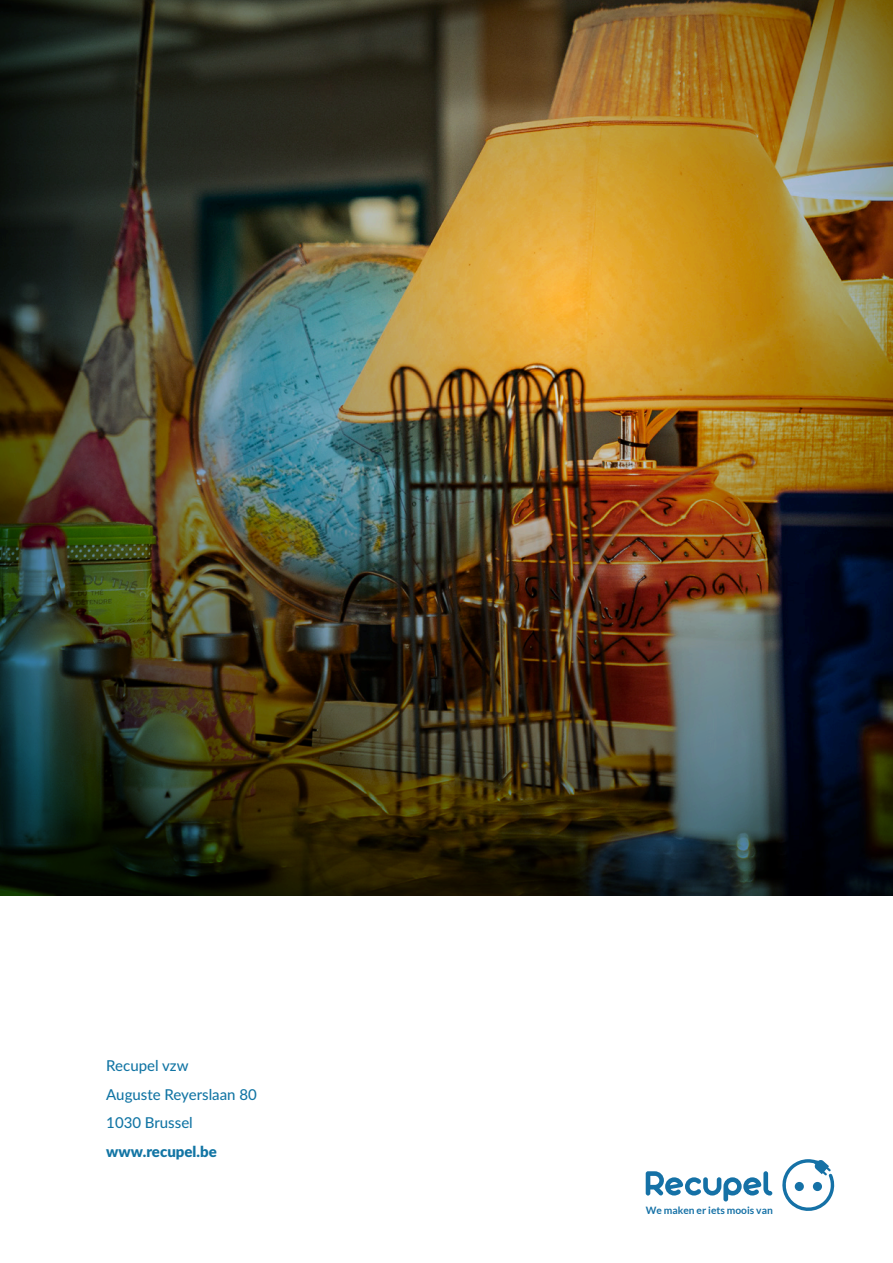
<style>
.page{position:relative;width:893px;height:1263px;background:#fff}
.page>*{position:absolute;margin:0;border:0;box-sizing:border-box;transform-origin:0 0}
.Alineastijl_1{font:500 15px "Lato";color:#1275a4}
.Alineastijl_1-2{font:900 15px "Lato";color:#1275a4}
.t1{font:700 10.2px "Lato";color:#1571a6}
</style>
<div class="page">
<img style="left:0;top:0;width:893px;height:896px">
<svg style="left:646px;top:1171px;width:126px;height:30px"></svg>
<svg style="left:782px;top:1159px;width:53px;height:52px"></svg>
<p class="Alineastijl_1" style="left:106px;top:1055px;width:84px">Recupel vzw</p>
<p class="Alineastijl_1" style="left:106px;top:1083px;width:152px">Auguste Reyerslaan 80</p>
<p class="Alineastijl_1" style="left:106px;top:1112px;width:88px">1030 Brussel</p>
<p class="Alineastijl_1-2" style="left:106px;top:1140px;width:112px">www.recupel.be</p>
<p class="t1" style="left:646px;top:1205px;width:129px">We maken er iets moois van</p>
</div>
